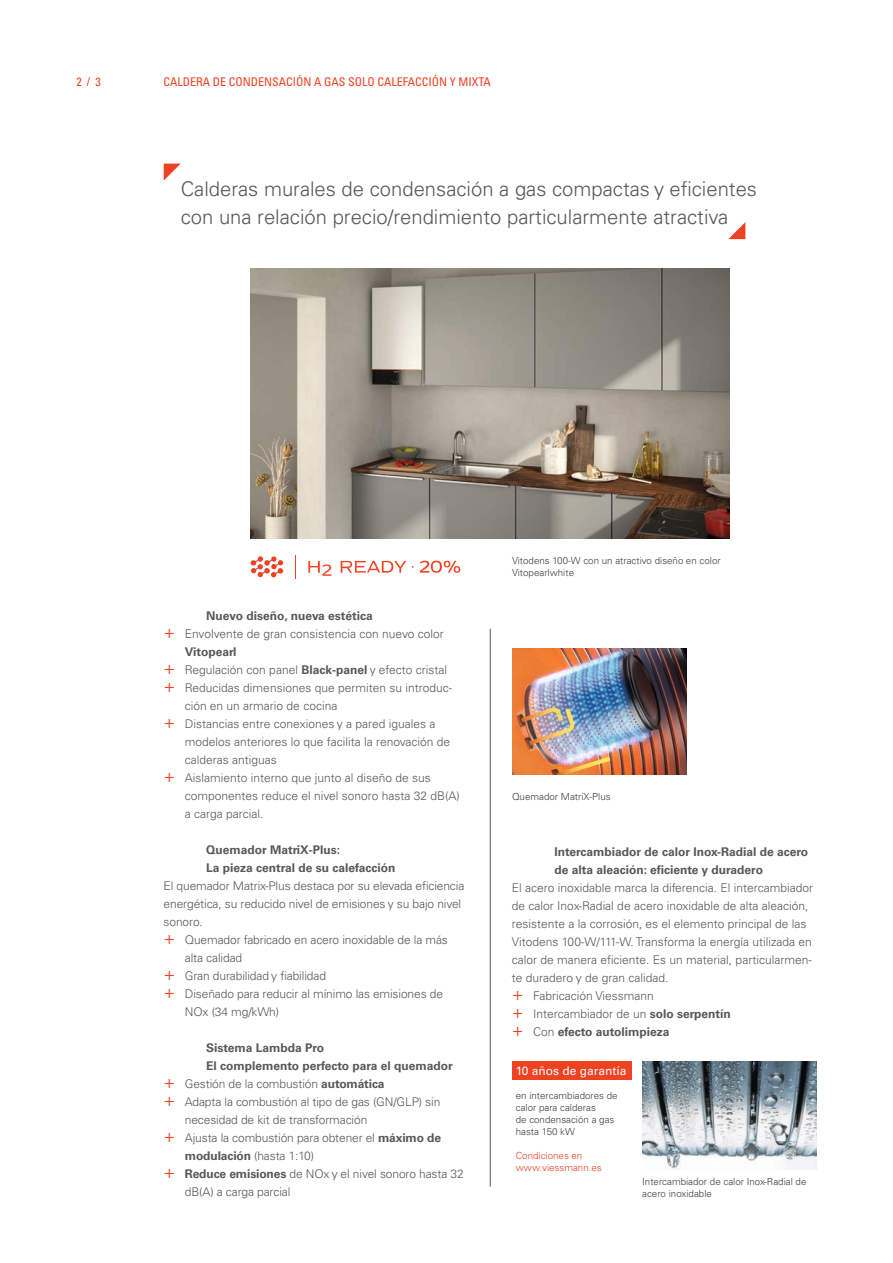
<style>
.page{position:relative;width:893px;height:1263px;background:#fff}
.page>*{position:absolute;margin:0;border:0;box-sizing:border-box;transform-origin:0 0}
.Teaser___Univers_Lig{font:300 20.25px/28.5px "Univers LTCYR 45";color:#57585a}
.Copy___Univers_Light{font:300 12px/18px "Univers LTCYR 45";color:#57585a}
.Zwischenheadline___U{font:700 12px/18px "Univers LTCYR 65";color:#57585a}
.Kopfzeile___Univers{font:condensed 12px "Univers LTCYR 57";color:#ef4222}
.Copy___Univers_Light-2{font:12px "Univers LTCYR 55 Roman";color:#fff}
.Bildunterschriften{font:300 9.75px/12px "Univers LTCYR 45";color:#3e3e3f}
.Bildunterschriften-2{font:300 9.75px "Univers LTCYR 45";color:#ef4222}
.s1{font-size:18px;color:#ef4222}
.s2{font-family:"Univers LTCYR 65";font-weight:700}
.s3{font-family:"Univers LTCYR 45";font-weight:300;font-size:18px;color:#ef4222}
.s4{font-family:"Univers LTCYR 45";font-weight:300}
</style>
<div class="page">
<img style="left:251px;top:269px;width:478px;height:270px">
<img style="left:512px;top:649px;width:174px;height:126px">
<img style="left:643px;top:1062px;width:174px;height:108px">
<hr style="left:490px;top:629px;width:1px;height:558px;background:#57585a">
<svg style="left:164px;top:164px;width:17px;height:17px"></svg>
<svg style="left:728px;top:222px;width:17px;height:17px"></svg>
<div style="left:512px;top:1062px;width:119px;height:18px;background:#ef4222"></div>
<svg style="left:295px;top:555px;width:1px;height:23px"></svg>
<svg style="left:341px;top:561px;width:65px;height:12px"></svg>
<svg style="left:420px;top:561px;width:40px;height:12px"></svg>
<svg style="left:251px;top:556px;width:32px;height:21px"></svg>
<svg style="left:308px;top:561px;width:23px;height:15px"></svg>
<p class="Kopfzeile___Univers" style="left:77px;top:74px;width:26px">2 / 3</p>
<p class="Kopfzeile___Univers" style="left:164px;top:74px;width:329px">CALDERA DE CONDENSACIÓN A GAS SOLO CALEFACCIÓN Y MIXTA</p>
<p class="Teaser___Univers_Lig" style="left:181px;top:174px;width:578px">Calderas murales de condensación a gas compactas y eficientes con una relación precio/rendimiento particularmente atractiva</p>
<p class="Zwischenheadline___U" style="left:206px;top:606px;width:168px">Nuevo diseño, nueva estética</p>
<p class="Copy___Univers_Light" style="left:185px;top:624px;width:260px;text-indent:-21px"><span class="s1">+</span> Envolvente de gran consistencia con nuevo color<br><span class="s2">Vitopearl</span></p>
<p class="Copy___Univers_Light" style="left:164px;top:660px;width:285px"><span class="s1">+</span> Regulación con panel <span class="s2">Black-panel</span> y efecto cristal</p>
<p class="Copy___Univers_Light" style="left:185px;top:678px;width:269px;text-indent:-21px"><span class="s1">+</span> Reducidas dimensiones que permiten su introduc&shy;ción en un armario de cocina</p>
<p class="Copy___Univers_Light" style="left:185px;top:714px;width:267px;text-indent:-21px"><span class="s1">+</span> Distancias entre conexiones y a pared iguales a modelos anteriores lo que facilita la renovación de calderas antiguas</p>
<p class="Copy___Univers_Light" style="left:185px;top:768px;width:276px;text-indent:-21px"><span class="s1">+</span> Aislamiento interno que junto al diseño de sus componentes reduce el nivel sonoro hasta 32 dB(A) a carga parcial.</p>
<p class="Zwischenheadline___U" style="left:206px;top:840px;width:191px">Quemador MatriX-Plus:<br>La pieza central de su calefacción</p>
<p class="Copy___Univers_Light" style="left:164px;top:876px;width:302px">El quemador Matrix-Plus destaca por su elevada eficiencia energética, su reducido nivel de emisiones y su bajo nivel sonoro.</p>
<p class="Copy___Univers_Light" style="left:185px;top:930px;width:265px;text-indent:-21px"><span class="s1">+</span> Quemador fabricado en acero inoxidable de la más alta calidad</p>
<p class="Copy___Univers_Light" style="left:164px;top:966px;width:164px"><span class="s1">+</span> Gran durabilidad y fiabilidad</p>
<p class="Copy___Univers_Light" style="left:185px;top:984px;width:260px;text-indent:-21px"><span class="s1">+</span> Diseñado para reducir al mínimo las emisiones de<br>NOx (34 mg/kWh)</p>
<p class="Zwischenheadline___U" style="left:206px;top:1038px;width:120px">Sistema Lambda Pro</p>
<p class="Zwischenheadline___U" style="left:206px;top:1056px;width:248px">El complemento perfecto para el quemador</p>
<p class="Copy___Univers_Light" style="left:164px;top:1074px;width:223px"><span class="s1">+</span> Gestión de la combustión <span class="s2">automática</span></p>
<p class="Copy___Univers_Light" style="left:185px;top:1092px;width:257px;text-indent:-21px"><span class="s1">+</span> Adapta la combustión al tipo de gas (GN/GLP) sin necesidad de kit de transformación</p>
<p class="Copy___Univers_Light" style="left:185px;top:1128px;width:258px;text-indent:-21px"><span class="s1">+</span> Ajusta la combustión para obtener el <span class="s2">máximo de modulación</span> (hasta 1:10)</p>
<p class="Copy___Univers_Light" style="left:185px;top:1164px;width:280px;text-indent:-21px"><span class="s1">+</span> <span class="s2">Reduce emisiones</span> de NOx y el nivel sonoro hasta 32 dB(A) a carga parcial</p>
<p class="Bildunterschriften" style="left:512px;top:554px;width:210px">Vitodens 100-W con un atractivo diseño en color<br>Vitopearlwhite</p>
<p class="Bildunterschriften" style="left:512px;top:790px;width:100px">Quemador MatriX-Plus</p>
<p class="Zwischenheadline___U" style="left:554px;top:842px;width:255px">Intercambiador de calor Inox-Radial de acero de alta aleación: eficiente y duradero</p>
<p class="Copy___Univers_Light" style="left:512px;top:878px;width:303px">El acero inoxidable marca la diferencia. El intercambiador de calor Inox-Radial de acero inoxidable de alta aleación, resistente a la corrosión, es el elemento principal de las Vitodens 100-W/111-W. Transforma la energía utilizada en calor de manera eficiente. Es un material, particularmen&shy;te duradero y de gran calidad.</p>
<p class="Copy___Univers_Light" style="left:512px;top:986px;width:143px"><span class="s1">+</span> Fabricación Viessmann</p>
<p class="Copy___Univers_Light" style="left:512px;top:1004px;width:220px"><span class="s1">+</span> Intercambiador de un <span class="s2">solo serpentín</span></p>
<p class="Zwischenheadline___U" style="left:512px;top:1022px;width:159px"><span class="s3">+</span> <span class="s4">Con</span> efecto autolimpieza</p>
<p class="Copy___Univers_Light-2" style="left:516px;top:1063px;width:112px">10 años de garantía</p>
<p class="Bildunterschriften" style="left:516px;top:1089px;width:103px">en intercambiadores de calor para calderas<br>de condensación a gas hasta 150 kW</p>
<p class="Bildunterschriften-2" style="left:516px;top:1149px;width:68px">Condiciones en</p>
<p class="Bildunterschriften-2" style="left:516px;top:1161px;width:87px">www.viessmann.es</p>
<p class="Bildunterschriften" style="left:642px;top:1175px;width:166px">Intercambiador de calor Inox-Radial de acero inoxidable</p>
</div>
